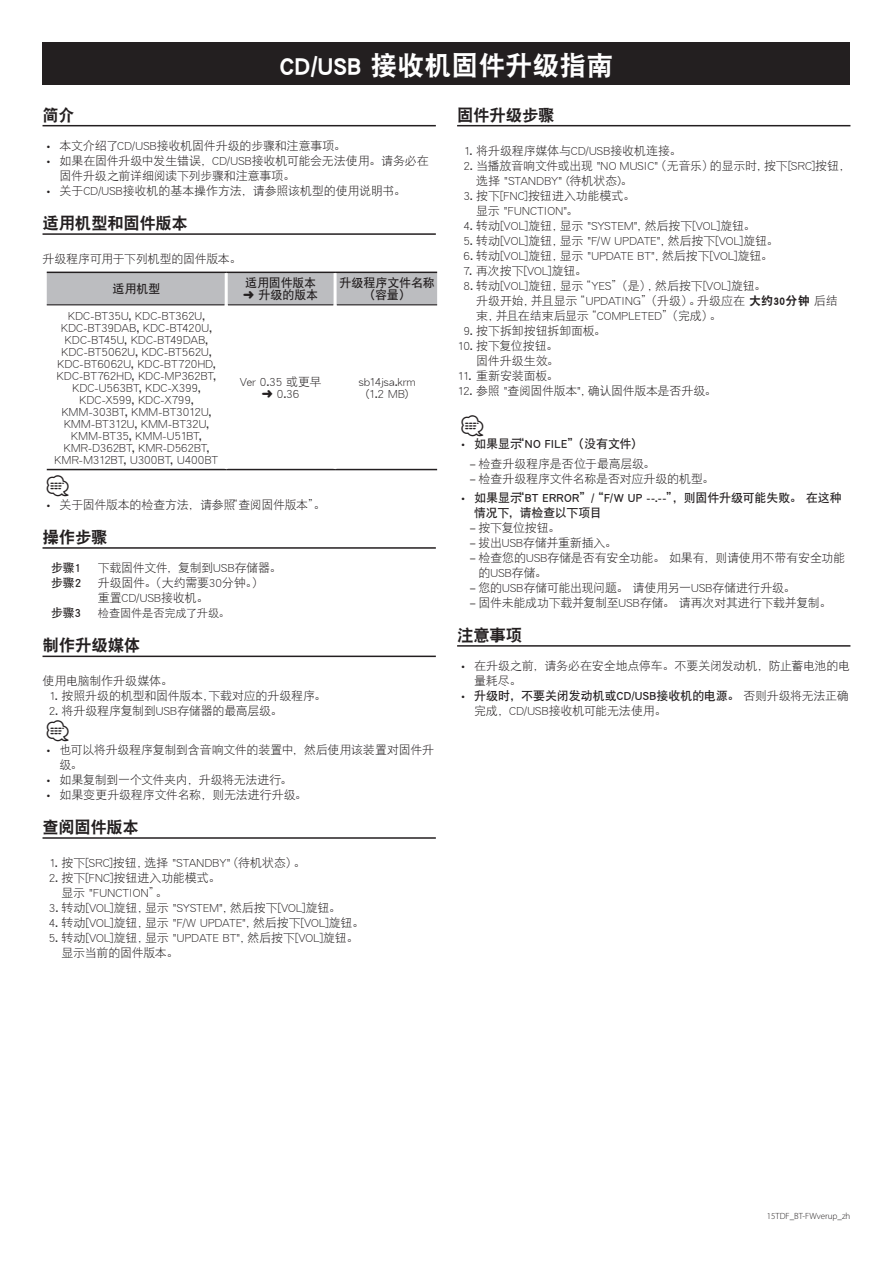
<style>
.page{position:relative;width:893px;height:1263px;background:#fff}
.page>*{position:absolute;margin:0;border:0;box-sizing:border-box;transform-origin:0 0}
.t1{font:27px "DF Hei GB W9";color:#fff}
.t2{font:21px "Car Symble";color:#231f20}
.t3{font:16.5px "DF Hei GB W9";letter-spacing:-.025em;color:#231f20}
.t4{font:12px/12px "DF Hei GB W3";letter-spacing:-.01em;color:#231f20}
.t5{font:12px/12px "DF Hei GB W7";letter-spacing:-.01em;color:#231f20;text-align:center}
.t6{font:12px "DF Hei GB W3";letter-spacing:-.03em;color:#231f20}
.t7{font:12px/12px "DF Hei GB W3";letter-spacing:.02em;color:#231f20;text-align:center}
.t8{font:12px "DF Hei GB W3";letter-spacing:.015em;color:#231f20}
.t9{font:12px "Myriad Pro";color:#231f20}
.t10{font:11.25px "DF Hei GB W3";letter-spacing:-.02em;color:#231f20}
.t11{font:300 9px "Myriad Pro";color:#231f20}
.s1{font-family:"DF Hei GB W9"}
.s2{font-family:"Myriad Pro"}
.s3{font-family:"DF Hei GB W3"}
</style>
<div class="page">
<div style="left:43px;top:43px;width:807px;height:42px;background:#231f20"></div>
<hr style="left:43px;top:125px;width:393px;height:1px;background:#231f20">
<hr style="left:43px;top:233px;width:393px;height:2px;background:#231f20">
<hr style="left:43px;top:547px;width:393px;height:2px;background:#231f20">
<hr style="left:43px;top:656px;width:393px;height:1px;background:#231f20">
<hr style="left:43px;top:837px;width:393px;height:2px;background:#231f20">
<div style="left:47px;top:273px;width:390px;height:31px;background:#bcbdc0"></div>
<hr style="left:47px;top:272px;width:179px;height:1px;background:#231f20">
<hr style="left:226px;top:272px;width:109px;height:1px;background:#231f20">
<hr style="left:335px;top:272px;width:102px;height:1px;background:#231f20">
<hr style="left:47px;top:469px;width:179px;height:1px;background:#231f20">
<hr style="left:226px;top:469px;width:109px;height:1px;background:#231f20">
<hr style="left:335px;top:469px;width:102px;height:1px;background:#231f20">
<hr style="left:47px;top:304px;width:178px;height:1px;background:#231f20">
<hr style="left:228px;top:304px;width:106px;height:1px;background:#231f20">
<hr style="left:337px;top:304px;width:100px;height:1px;background:#231f20">
<hr style="left:225px;top:273px;width:3px;height:32px;background:#fff">
<hr style="left:334px;top:273px;width:3px;height:32px;background:#fff">
<hr style="left:457px;top:125px;width:393px;height:1px;background:#231f20">
<hr style="left:457px;top:645px;width:393px;height:2px;background:#231f20">
<h1 class="t1" style="left:279px;top:51px;width:336px">CD/USB 接收机固件升级指南</h1>
<h3 class="t3" style="left:43px;top:106px;width:34px">简介</h3>
<p class="t4" style="left:60px;top:139px;width:288px">本文介绍了CD/USB接收机固件升级的步骤和注意事项。</p>
<p class="t9" style="left:47px;top:138px;width:5px">•</p>
<p class="t9" style="left:47px;top:153px;width:5px">•</p>
<p class="t4" style="left:60px;top:154px;width:371px">如果在固件升级中发生错误，CD/USB接收机可能会无法使用。请务必在</p>
<p class="t4" style="left:60px;top:168px;width:348px;line-height:15px">固件升级之前详细阅读下列步骤和注意事项。<br>关于CD/USB接收机的基本操作方法，请参照该机型的使用说明书。</p>
<p class="t9" style="left:47px;top:183px;width:5px">•</p>
<h3 class="t3" style="left:43px;top:214px;width:147px">适用机型和固件版本</h3>
<p class="t4" style="left:43px;top:253px;width:201px">升级程序可用于下列机型的固件版本。</p>
<p class="t5" style="left:113px;top:282px;width:49px">适用机型</p>
<p class="t4" style="left:55px;top:309px;width:165px;text-align:center">KDC-BT35U, KDC-BT362U,<br>KDC-BT39DAB, KDC-BT420U,<br>KDC-BT45U, KDC-BT49DAB,<br>KDC-BT5062U, KDC-BT562U,<br>KDC-BT6062U, KDC-BT720HD,<br>KDC-BT762HD, KDC-MP362BT,<br>KDC U- 563BT, KDC X- 399,<br>KDC X- 599, KDC X- 799,<br>KMM-303BT, KMM-BT3012U,<br>KMM-BT312U, KMM-BT32U,<br>KMM-BT35, KMM U- 51BT,<br>KMR D- 362BT, KMR D- 562BT,<br>KMR M- 312BT U, 300BT U, 400BT</p>
<p class="t5" style="left:245px;top:276px;width:72px">适用固件版本</p>
<p class="t5" style="left:243px;top:288px;width:76px">➜ 升级的版本</p>
<p class="t5" style="left:339px;top:276px;width:97px">升级程序文件名称（容量(</p>
<p class="t4" style="left:240px;top:375px;width:83px;text-align:center">Ver 0.35 或更早➜ 0.36</p>
<p class="t7" style="left:359px;top:375px;width:58px">sb14jsa.krm (1.2 MB(</p>
<h2 class="t2" style="left:47px;top:475px;width:23px">⁄</h2>
<h3 class="t3" style="left:43px;top:528px;width:67px">操作步骤</h3>
<p class="t4" style="left:98px;top:562px;width:185px">下载固件文件，复制到USB存储器。</p>
<p class="t4" style="left:60px;top:498px;width:178px">关于固件版本的检查方法，请参照</p>
<p class="t4" style="left:226px;top:498px;width:101px">“查阅固件版本。“</p>
<p class="t9" style="left:47px;top:497px;width:5px">•</p>
<p class="t5" style="left:51px;top:562px;width:31px">步骤1</p>
<p class="t5" style="left:51px;top:577px;width:32px">步骤2</p>
<p class="t4" style="left:98px;top:577px;width:167px">升级固件。（大约需要30分钟 (。</p>
<p class="t4" style="left:98px;top:592px;width:112px">重置CD/USB接收机。</p>
<p class="t10" style="left:98px;top:607px;width:133px">检查固件是否完成了升级。</p>
<p class="t5" style="left:51px;top:607px;width:32px">步骤3</p>
<h3 class="t3" style="left:43px;top:636px;width:99px">制作升级媒体</h3>
<p class="t4" style="left:43px;top:675px;width:132px">使用电脑制作升级媒体。</p>
<p class="t4" style="left:49px;top:690px;width:279px">1. 按照升级的机型和固件版本下载对应的升级程序。</p>
<p class="t4" style="left:202px;top:690px;width:13px">，</p>
<p class="t4" style="left:49px;top:705px;width:235px">2. 将升级程序复制到USB存储器的最高层级。</p>
<p class="t4" style="left:292px;top:743px;width:144px">，然后使用该装置对固件升</p>
<h2 class="t2" style="left:47px;top:720px;width:23px">⁄</h2>
<p class="t4" style="left:60px;top:757px;width:234px;line-height:15px">级。<br>如果复制到一个文件夹内，升级将无法进行。</p>
<p class="t4" style="left:60px;top:743px;width:236px">也可以将升级程序复制到含音响文件的装置中</p>
<p class="t9" style="left:47px;top:742px;width:5px">•</p>
<p class="t9" style="left:47px;top:772px;width:5px">•</p>
<p class="t4" style="left:60px;top:788px;width:249px">如果变更升级程序文件名称，则无法进行升级。</p>
<p class="t9" style="left:47px;top:787px;width:5px">•</p>
<h3 class="t3" style="left:43px;top:818px;width:98px">查阅固件版本</h3>
<p class="t4" style="left:145px;top:856px;width:154px">选择 "STANDBY"（待机状态(</p>
<p class="t4" style="left:49px;top:856px;width:101px">1. 按下[SRC]按钮，</p>
<p class="t4" style="left:156px;top:870px;width:66px;line-height:15px;text-indent:-107px">2. 按下[FNC]按钮进入功能模式。。</p>
<p class="t4" style="left:293px;top:856px;width:13px">。</p>
<p class="t4" style="left:62px;top:886px;width:100px">显示 "FUNCTION“</p>
<p class="t4" style="left:230px;top:901px;width:112px">然后按下[VOL]旋钮。</p>
<p class="t4" style="left:49px;top:901px;width:101px">3. 转动[VOL]旋钮，</p>
<p class="t4" style="left:145px;top:901px;width:90px">显示 "SYSTEM ，"</p>
<p class="t4" style="left:253px;top:916px;width:112px">然后按下[VOL]旋钮。</p>
<p class="t4" style="left:49px;top:916px;width:101px">4. 转动[VOL]旋钮，</p>
<p class="t4" style="left:145px;top:916px;width:113px">显示 W/F" UPDATE ，"</p>
<p class="t4" style="left:247px;top:931px;width:112px">然后按下[VOL]旋钮。</p>
<p class="t4" style="left:62px;top:930px;width:118px;line-height:15px;text-indent:-13px">5. 转动[VOL]旋钮，<br>显示当前的固件版本。</p>
<p class="t4" style="left:145px;top:931px;width:107px">显示 "UPDATE BT ，"</p>
<h3 class="t3" style="left:457px;top:106px;width:99px">固件升级步骤</h3>
<p class="t4" style="left:463px;top:144px;width:219px">1. 将升级程序媒体与CD/USB接收机连接。</p>
<p class="t4" style="left:476px;top:158px;width:239px;line-height:15px;text-indent:-13px">2. 当播放音响文件或出现 "NO MUSIC"（无音乐）选择 "STANDBY" (待机状态。(</p>
<p class="t4" style="left:476px;top:188px;width:160px;line-height:15px;text-indent:-13px">3. 按下[FNC]按钮进入功能模式。显示 "FUNCTION 。"</p>
<p class="t4" style="left:645px;top:219px;width:112px">然后按下[VOL]旋钮。</p>
<p class="t4" style="left:764px;top:159px;width:88px">按下[SRC]按钮，</p>
<p class="t4" style="left:710px;top:159px;width:59px">的显示时，</p>
<p class="t4" style="left:463px;top:219px;width:101px">4. 转动[VOL]旋钮，</p>
<p class="t4" style="left:560px;top:219px;width:90px">显示 "SYSTEM ，"</p>
<p class="t4" style="left:668px;top:234px;width:112px">然后按下[VOL]旋钮。</p>
<p class="t4" style="left:463px;top:234px;width:101px">5. 转动[VOL]旋钮，</p>
<p class="t4" style="left:560px;top:234px;width:113px">显示 W/F" UPDATE ，"</p>
<p class="t4" style="left:662px;top:249px;width:112px">然后按下[VOL]旋钮。</p>
<p class="t4" style="left:463px;top:249px;width:101px">6. 转动[VOL]旋钮，</p>
<p class="t4" style="left:580px;top:263px;width:188px;line-height:15px;text-indent:-116px">7. 再次按下[VOL]旋钮。<br>“YES”（是）然后按下[VOL]旋钮。</p>
<p class="t4" style="left:647px;top:279px;width:13px">，</p>
<p class="t4" style="left:560px;top:249px;width:107px">显示 "UPDATE BT ，"</p>
<p class="t4" style="left:463px;top:279px;width:101px">8. 转动[VOL]旋钮，</p>
<p class="t4" style="left:560px;top:279px;width:25px">显示</p>
<p class="t4" style="left:697px;top:294px;width:142px">升级应在<span class="s1">大约30分钟</span>后结</p>
<p class="t4" style="left:574px;top:294px;width:129px">“UPDATING”（升级）。</p>
<p class="t4" style="left:531px;top:294px;width:48px">并且显示</p>
<p class="t4" style="left:476px;top:294px;width:60px">升级开始，</p>
<p class="t6" style="left:496px;top:309px;width:95px">并且在结束后显示</p>
<p class="t8" style="left:585px;top:309px;width:129px">“COMPLETED”（完成(</p>
<p class="t4" style="left:476px;top:309px;width:25px">束，</p>
<p class="t4" style="left:463px;top:324px;width:144px">9. 按下拆卸按钮拆卸面板。</p>
<p class="t4" style="left:457px;top:338px;width:103px;line-height:15px;text-align:right">10. 按下复位按钮。固件升级生效。</p>
<p class="t4" style="left:457px;top:369px;width:103px">11. 重新安装面板。</p>
<p class="t4" style="left:588px;top:384px;width:130px">确认固件版本是否升级。</p>
<p class="t4" style="left:710px;top:309px;width:13px">。</p>
<p class="t6" style="left:457px;top:384px;width:136px">12. 参照 "查阅固件版本，"</p>
<h2 class="t2" style="left:461px;top:415px;width:23px">⁄</h2>
<p class="t4" style="left:470px;top:457px;width:187px"><span class="s2">–</span> 检查升级程序是否位于最高层级。</p>
<p class="t4" style="left:470px;top:472px;width:246px"><span class="s2">–</span> 检查升级程序文件名称是否对应升级的机型。</p>
<p class="t5" style="left:513px;top:491px;width:330px">“BT ERROR”“/ W/ F UP --.-- ，” 则固件升级可能失败。在这种</p>
<p class="t5" style="left:513px;top:438px;width:131px">“NO FILE”（没有文件(</p>
<p class="t5" style="left:474px;top:438px;width:49px">如果显示</p>
<p class="t9" style="left:461px;top:437px;width:5px">•</p>
<p class="t5" style="left:474px;top:491px;width:49px">如果显示</p>
<p class="t9" style="left:461px;top:490px;width:5px">•</p>
<p class="t5" style="left:474px;top:506px;width:129px">情况下，请检查以下项目</p>
<p class="t4" style="left:470px;top:521px;width:92px"><span class="s2">–</span> 按下复位按钮。</p>
<p class="t4" style="left:470px;top:536px;width:148px"><span class="s2">–</span> 拔出USB存储并重新插入。</p>
<p class="t4" style="left:478px;top:550px;width:368px;line-height:15px;text-indent:-9px"><span class="s2">–</span> 检查您的USB存储是否有安全功能。如果有，则请使用不带有安全功能的USB存储。</p>
<p class="t4" style="left:470px;top:581px;width:327px"><span class="s2">–</span> 您的USB存储可能出现问题。请使用另一USB存储进行升级。</p>
<p class="t4" style="left:470px;top:596px;width:363px"><span class="s2">–</span> 固件未能成功下载并复制至USB存储。请再次对其进行下载并复制。</p>
<h3 class="t3" style="left:457px;top:626px;width:67px">注意事项</h3>
<p class="t4" style="left:474px;top:660px;width:377px">在升级之前，请务必在安全地点停车。不要关闭发动机，防止蓄电池的电</p>
<p class="t9" style="left:461px;top:658px;width:5px">•</p>
<p class="t9" style="left:461px;top:688px;width:5px">•</p>
<p class="t4" style="left:474px;top:675px;width:49px">量耗尽。</p>
<p class="t5" style="left:474px;top:690px;width:376px">升级时，不要关闭发动机或CD/USB接收机的电源。<span class="s3">否则升级将无法正确</span></p>
<p class="t4" style="left:474px;top:705px;width:194px">完成，CD/USB接收机可能无法使用。</p>
<p class="t11" style="left:767px;top:1211px;width:85px">15TDF_BT-FWverup_zh</p>
</div>
